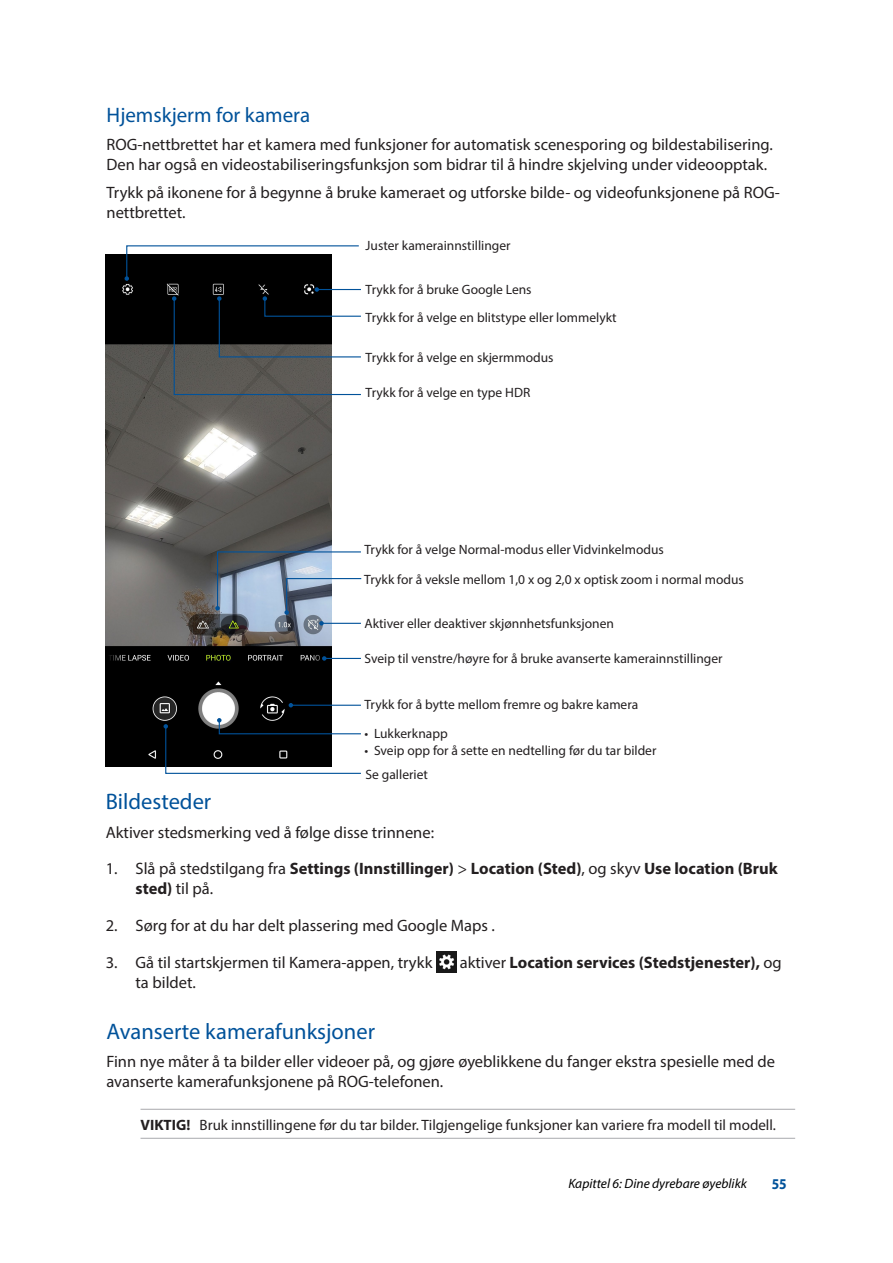
<style>
.page{position:relative;width:893px;height:1263px;background:#fff}
.page>*{position:absolute;margin:0;border:0;box-sizing:border-box;transform-origin:0 0}
.t1{font:22.5px "Myriad Pro";color:#01529a}
.t2{font:21px "Myriad Pro";color:#01529a}
.t3{font:16.5px/19.8px "Myriad Pro";color:#231f20}
.t4{font:700 16.5px/19.8px "Myriad Pro";color:#231f20}
.t5{font:15px "Myriad Pro";color:#231f20}
.t6{font:700 15px "Myriad Pro";color:#01529a;scale:.9 1}
.t7{font:13.5px "Myriad Pro";color:#231f20}
.t8{font:italic 13.5px "Myriad Pro";color:#000}
.s1{font-weight:400}
.s2{font-weight:700}
</style>
<div class="page">
<img style="left:436px;top:952px;width:20px;height:20px">
<img style="left:106px;top:254px;width:226px;height:512px">
<hr style="left:324px;top:658px;width:37px;height:1px;background:#01529a">
<svg style="left:322px;top:656px;width:4px;height:5px"></svg>
<hr style="left:291px;top:705px;width:70px;height:1px;background:#01529a">
<svg style="left:289px;top:703px;width:4px;height:4px"></svg>
<svg style="left:164px;top:718px;width:197px;height:56px"></svg>
<svg style="left:125px;top:245px;width:234px;height:36px"></svg>
<svg style="left:172px;top:287px;width:189px;height:109px;background:#494b4c"></svg>
<hr style="left:321px;top:623px;width:40px;height:1px;background:#01529a">
<svg style="left:319px;top:621px;width:5px;height:4px"></svg>
<svg style="left:215px;top:551px;width:147px;height:64px"></svg>
<hr style="left:141px;top:1109px;width:654px;height:1px;background:#a8a9ad">
<hr style="left:141px;top:1138px;width:654px;height:1px;background:#a8a9ad">
<p class="t2" style="left:106px;top:102px;width:205px">Hjemskjerm for kamera</p>
<p class="t3" style="left:106px;top:135px;width:668px">ROG-nettbrettet har et kamera med funksjoner for automatisk scenesporing og bildestabilisering.<br>Den har også en videostabiliseringsfunksjon som bidrar til å hindre skjelving under videoopptak.</p>
<p class="t3" style="left:106px;top:183px;width:675px">Trykk på ikonene for å begynne å bruke kameraet og utforske bilde- og videofunksjonene på ROG&shy;nettbrettet.</p>
<p class="t7" style="left:366px;top:237px;width:147px">Juster kamerainnstillinger</p>
<p class="t7" style="left:366px;top:281px;width:168px">Trykk for å bruke Google Lens</p>
<p class="t7" style="left:366px;top:309px;width:252px">Trykk for å velge en blitstype eller lommelykt</p>
<p class="t7" style="left:366px;top:349px;width:189px">Trykk for å velge en skjermmodus</p>
<p class="t7" style="left:366px;top:385px;width:166px">Trykk for å velge en type HDR</p>
<p class="t7" style="left:364px;top:541px;width:301px">Trykk for å velge Normal-modus eller Vidvinkelmodus</p>
<p class="t7" style="left:364px;top:571px;width:381px">Trykk for å veksle mellom 1,0 x og 2,0 x optisk zoom i normal modus</p>
<p class="t7" style="left:364px;top:615px;width:251px">Aktiver eller deaktiver skjønnhetsfunksjonen</p>
<p class="t7" style="left:364px;top:650px;width:360px">Sveip til venstre/høyre for å bruke avanserte kamerainnstillinger</p>
<p class="t7" style="left:364px;top:696px;width:275px">Trykk for å bytte mellom fremre og bakre kamera</p>
<p class="t7" style="left:364px;top:725px;width:85px">• Lukkerknapp</p>
<p class="t7" style="left:364px;top:742px;width:293px">• Sveip opp for å sette en nedtelling før du tar bilder</p>
<p class="t7" style="left:366px;top:766px;width:64px">Se galleriet</p>
<h1 class="t1" style="left:106px;top:788px;width:107px">Bildesteder</h1>
<p class="t3" style="left:106px;top:822px;width:330px">Aktiver stedsmerking ved å følge disse trinnene:</p>
<p class="t4" style="left:136px;top:858px;width:644px;text-indent:-30px"><span class="s1">1. Slå på stedstilgang fra</span> Settings (Innstillinger) <span class="s1">&gt;</span> Location (Sted)<span class="s1">, og skyv</span> Use location (Bruk sted) <span class="s1">til på.</span></p>
<p class="t3" style="left:106px;top:915px;width:391px">2. Sørg for at du har delt plassering med Google Maps .</p>
<p class="t3" style="left:106px;top:952px;width:328px">3. Gå til startskjermen til Kamera-appen, trykk</p>
<p class="t4" style="left:460px;top:952px;width:323px"><span class="s1">aktiver</span> Location services (Stedstjenester), <span class="s1">og</span></p>
<p class="t3" style="left:136px;top:972px;width:62px">ta bildet.</p>
<h1 class="t1" style="left:106px;top:1017px;width:270px">Avanserte kamerafunksjoner</h1>
<p class="t3" style="left:106px;top:1051px;width:670px">Finn nye måter å ta bilder eller videoer på, og gjøre øyeblikkene du fanger ekstra spesielle med de avanserte kamerafunksjonene på ROG-telefonen.</p>
<p class="t5" style="left:141px;top:1116px;width:637px"><span class="s2">VIKTIG!</span> Bruk innstillingene før du tar bilder. Tilgjengelige funksjoner kan variere fra modell til modell.</p>
<p class="t8" style="left:568px;top:1175px;width:180px">Kapittel 6: Dine dyrebare øyeblikk</p>
<p class="t6" style="left:772px;top:1174px;width:18px">55</p>
</div>
